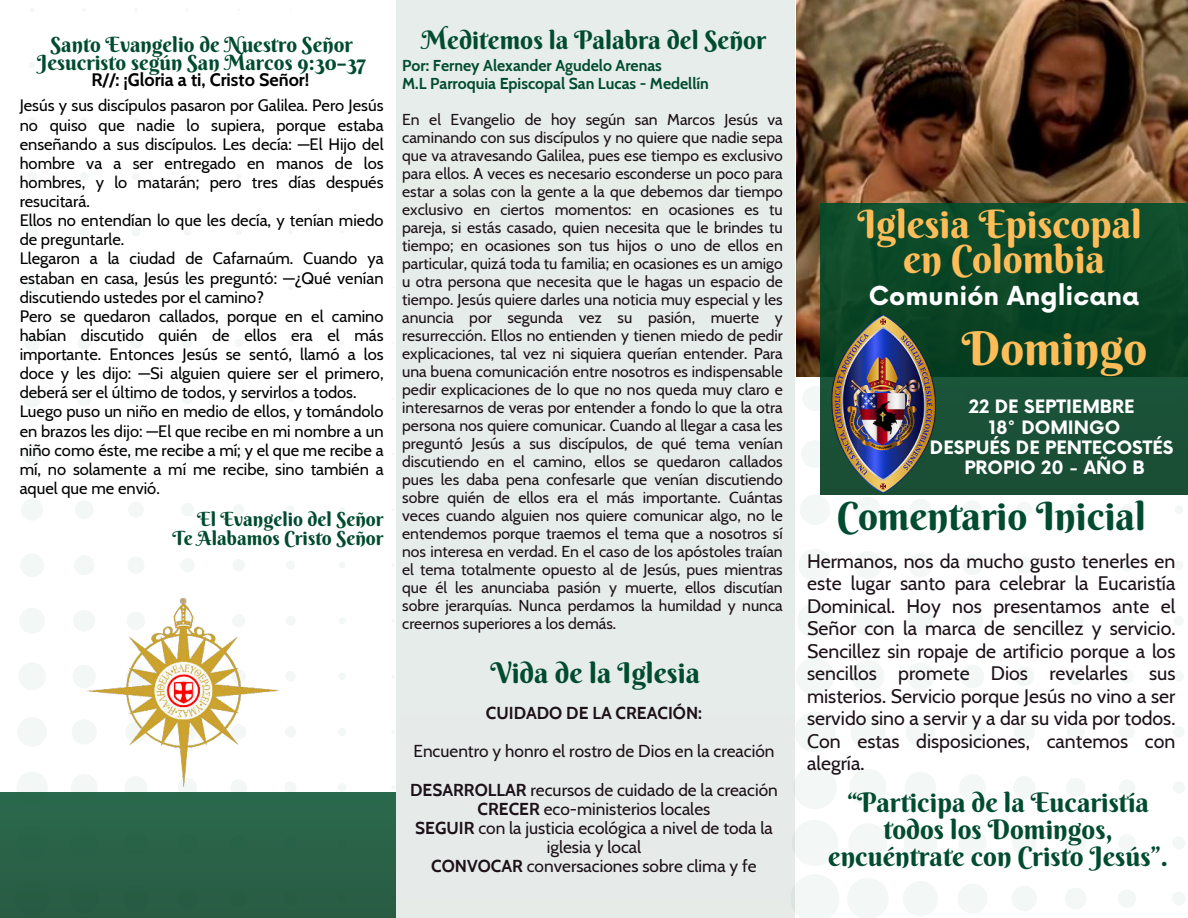
<style>
.page{position:relative;width:1188px;height:918px;background:#fff}
.page>*{position:absolute;margin:0;border:0;box-sizing:border-box;transform-origin:0 0}
.t1{font:46.5px "Berkshire Swash";color:#ffbd59}
.t2{font:39px/34.8px "Berkshire Swash";color:#ffbd59;text-align:center}
.t3{font:39px "Berkshire Swash";color:#014b30}
.t4{font:28.5px "Berkshire Swash";color:#014b30}
.t5{font:27px/27px "Berkshire Swash";color:#014b30;text-align:center}
.t6{font:25.5px "Berkshire Swash";color:#014b30}
.t7{font:700 25.5px "Now";color:#fff}
.t8{font:21px/18px "Berkshire Swash";color:#014b30;text-align:center}
.t9{font:19.5px/22.5px "Cabin";color:#1d1119;text-align:justify}
.t10{font:19.5px/19.2px "Berkshire Swash";color:#014b30;text-align:right}
.t11{font:700 18px/20.2px "Now";color:#fff;text-align:center}
.t12{font:700 18px "Cabin";color:#000}
.t13{font:17.25px/19.2px "Cabin";color:#1d1119;text-align:center}
.t14{font:700 17.25px "Cabin";color:#1d1119}
.t15{font:16.5px/19.2px "Cabin";color:#000}
.t16{font:15.75px/18px "Cabin";color:#1d1119;text-align:justify}
.t17{font:700 15.75px/18px "Cabin";color:#014b30}
.s1{font-weight:700}
</style>
<div class="page">
<div style="left:396px;top:0;width:399px;height:918px;background:#e6ece9"></div>
<svg style="left:791px;top:494px;width:397px;height:424px"></svg>
<img style="left:796px;top:0;width:392px;height:312px">
<div style="left:820px;top:203px;width:368px;height:291px;background:linear-gradient(to right,#0d4a29,#124a2e)"></div>
<svg style="left:17px;top:8px;width:378px;height:784px"></svg>
<img style="left:796px;top:312px;width:178px;height:182px">
<img style="left:72px;top:587px;width:218px;height:205px">
<div style="left:0;top:792px;width:396px;height:126px;background:#2a6248"></div>
<h3 class="t8" style="left:37px;top:35px;width:330px">Santo Evangelio de Nuestro Señor<br>Jesucristo según San Marcos 9:30–37</h3>
<p class="t12" style="left:91px;top:65px;width:220px">R//: ¡Gloria a ti, Cristo Señor!</p>
<p class="t15" style="left:20px;top:95px;width:365px">Jesús y sus discípulos pasaron por Galilea. Pero Jesús no quiso que nadie lo supiera, porque estaba enseñando a sus discípulos. Les decía: —El Hijo del hombre va a ser entregado en manos de los hombres, y lo matarán; pero tres días después resucitará.<br>Ellos no entendían lo que les decía, y tenían miedo de preguntarle.<br>Llegaron a la ciudad de Cafarnaúm. Cuando ya estaban en casa, Jesús les preguntó: —¿Qué venían discutiendo ustedes por el camino?<br>Pero se quedaron callados, porque en el camino habían discutido quién de ellos era el más importante. Entonces Jesús se sentó, llamó a los doce y les dijo: —Si alguien quiere ser el primero, deberá ser el último de todos, y servirlos a todos.<br>Luego puso un niño en medio de ellos, y tomándolo en brazos les dijo: —El que recibe en mi nombre a un niño como éste, me recibe a mí; y el que me recibe a mí, no solamente a mí me recibe, sino también a aquel que me envió.</p>
<p class="t10" style="left:173px;top:510px;width:213px">El Evangelio del Señor<br>Te Alabamos Cristo Señor</p>
<h3 class="t6" style="left:422px;top:24px;width:346px">Meditemos la Palabra del Señor</h3>
<p class="t17" style="left:402px;top:55px;width:308px">Por: Ferney Alexander Agudelo Arenas<br>M.L Parroquia Episcopal San Lucas - Medellín</p>
<p class="t16" style="left:402px;top:109px;width:382px">En el Evangelio de hoy según san Marcos Jesús va caminando con sus discípulos y no quiere que nadie sepa que va atravesando Galilea, pues ese tiempo es exclusivo para ellos. A veces es necesario esconderse un poco para estar a solas con la gente a la que debemos dar tiempo exclusivo en ciertos momentos: en ocasiones es tu pareja, si estás casado, quien necesita que le brindes tu tiempo; en ocasiones son tus hijos o uno de ellos en particular, quizá toda tu familia; en ocasiones es un amigo u otra persona que necesita que le hagas un espacio de tiempo. Jesús quiere darles una noticia muy especial y les anuncia por segunda vez su pasión, muerte y resurrección. Ellos no entienden y tienen miedo de pedir explicaciones, tal vez ni siquiera querían entender. Para una buena comunicación entre nosotros es indispensable pedir explicaciones de lo que no nos queda muy claro e interesarnos de veras por entender a fondo lo que la otra persona nos quiere comunicar. Cuando al llegar a casa les preguntó Jesús a sus discípulos, de qué tema venían discutiendo en el camino, ellos se quedaron callados pues les daba pena confesarle que venían discutiendo sobre quién de ellos era el más importante. Cuántas veces cuando alguien nos quiere comunicar algo, no le entendemos porque traemos el tema que a nosotros sí nos interesa en verdad. En el caso de los apóstoles traían el tema totalmente opuesto al de Jesús, pues mientras que él les anunciaba pasión y muerte, ellos discutían sobre jerarquías. Nunca perdamos la humildad y nunca creernos superiores a los demás.</p>
<h3 class="t4" style="left:491px;top:655px;width:211px">Vida de la Iglesia</h3>
<p class="t14" style="left:486px;top:699px;width:218px">CUIDADO DE LA CREACIÓN:</p>
<p class="t13" style="left:413px;top:741px;width:363px">Encuentro y honro el rostro de Dios en la creación</p>
<p class="t13" style="left:410px;top:779px;width:369px"><span class="s1">DESARROLLAR</span> recursos de cuidado de la creación <span class="s1">CRECER</span> eco-ministerios locales<br><span class="s1">SEGUIR</span> con la justicia ecológica a nivel de toda la iglesia y local<br><span class="s1">CONVOCAR</span> conversaciones sobre clima y fe</p>
<h2 class="t2" style="left:857px;top:207px;width:286px">Iglesia Episcopal en Colombia</h2>
<h3 class="t7" style="left:869px;top:277px;width:272px">Comunión Anglicana</h3>
<h1 class="t1" style="left:962px;top:320px;width:187px">Domingo</h1>
<p class="t11" style="left:930px;top:396px;width:245px">22 DE SEPTIEMBRE<br>18° DOMINGO<br>DESPUÉS DE PENTECOSTÉS<br>PROPIO 20 - AÑO B</p>
<h2 class="t3" style="left:837px;top:492px;width:310px">Comentario Inicial</h2>
<p class="t9" style="left:807px;top:548px;width:370px">Hermanos, nos da mucho gusto tenerles en este lugar santo para celebrar la Eucaristía Dominical. Hoy nos presentamos ante el Señor con la marca de sencillez y servicio.<br>Sencillez sin ropaje de artificio porque a los sencillos promete Dios revelarles sus misterios. Servicio porque Jesús no vino a ser servido sino a servir y a dar su vida por todos.<br>Con estas disposiciones, cantemos con alegría.</p>
<h3 class="t5" style="left:828px;top:789px;width:342px">“Participa de la Eucaristía todos los Domingos, encuéntrate con Cristo Jesús”.</h3>
</div>
